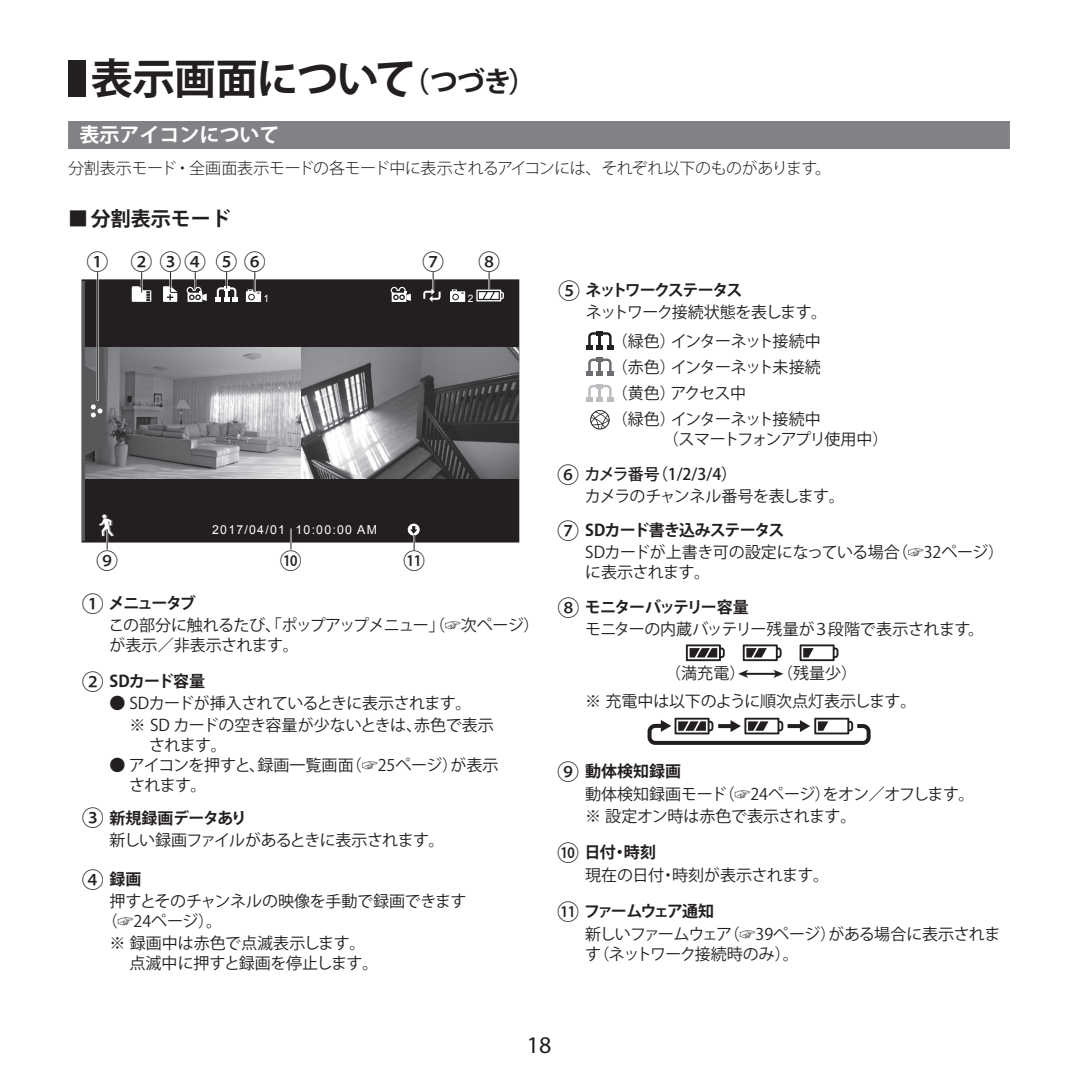
<style>
.page{position:relative;width:1078px;height:1078px;background:#fff}
.page>*{position:absolute;margin:0;border:0;box-sizing:border-box;transform-origin:0 0}
.t1{font:700 42px "Koz Go Std";letter-spacing:-.035em;color:#231f20}
.t2{font:24px "Myriad Pro";color:#231f20}
.t3{font:500 22px "Koz Go Std";color:#231f20}
.t4{font:700 20px "Koz Go Std";color:#fff}
.t5{font:700 20px "Koz Go Std";color:#231f20}
.t6{font:16px/20px "Koz Go Std";letter-spacing:-.03em;color:#231f20}
.t7{font:16px/26px "Koz Go Std";letter-spacing:-.06em;color:#231f20}
.t8{font:300 16px "Koz Go Std";letter-spacing:-.025em;color:#231f20}
.t9{font:700 16px "Koz Go Std";letter-spacing:-.065em;color:#231f20}
.t10{font:16px/20px "Koz Go Std";letter-spacing:-.01em;color:#231f20}
.t11{font:16px/20px "Koz Go Std";color:#231f20}
.t12{font:16px "Koz Go Std";letter-spacing:-.005em;color:#231f20}
.t13{font:16px "Koz Go Std";letter-spacing:-.065em;color:#231f20}
.t14{font:16px "Koz Go Std";letter-spacing:-.09em;color:#231f20}
.t15{font:500 16px "Koz Go Std";letter-spacing:-.085em;color:#231f20}
.t16{font:700 16px "Koz Go Std";letter-spacing:-.11em;color:#231f20}
.t17{font:700 16px "Koz Go Std";letter-spacing:-.085em;color:#231f20}
.t18{font:700 16px "Koz Go Std";letter-spacing:-.035em;color:#231f20}
.t19{font:700 16px "Koz Go Std";letter-spacing:-.125em;color:#231f20}
.t20{font:700 16px "Koz Go Std";letter-spacing:-.045em;color:#231f20}
.t21{font:12.4px "Arial";letter-spacing:.1em;color:#fff}
.t22{font:10.2px "Arial";color:#fff}
.s1{font-size:28px}
</style>
<div class="page">
<div style="left:68px;top:60px;width:17px;height:36px;background:#231f20"></div>
<div style="left:68px;top:121px;width:941px;height:28px;background:#808285"></div>
<div style="left:82px;top:280px;width:436px;height:262px;background:#231f20"></div>
<img style="left:85px;top:347px;width:433px;height:131px">
<svg style="left:85px;top:364px;width:20px;height:93px;background:#5d5e60"></svg>
<hr style="left:82px;top:281px;width:3px;height:259px;background:#57585a">
<svg style="left:450px;top:289px;width:15px;height:13px"></svg>
<svg style="left:390px;top:287px;width:21px;height:15px"></svg>
<svg style="left:685px;top:644px;width:39px;height:17px"></svg>
<svg style="left:742px;top:644px;width:39px;height:17px"></svg>
<svg style="left:799px;top:644px;width:39px;height:17px"></svg>
<svg style="left:132px;top:272px;width:19px;height:30px"></svg>
<svg style="left:99px;top:514px;width:15px;height:35px"></svg>
<hr style="left:290px;top:529px;width:2px;height:20px;background:#fff">
<svg style="left:290px;top:529px;width:1px;height:20px"></svg>
<svg style="left:407px;top:523px;width:12px;height:26px"></svg>
<svg style="left:590px;top:410px;width:19px;height:19px"></svg>
<svg style="left:586px;top:331px;width:27px;height:18px"></svg>
<hr style="left:598px;top:333px;width:3px;height:14px;background:#231f20">
<svg style="left:586px;top:357px;width:27px;height:19px"></svg>
<hr style="left:598px;top:359px;width:3px;height:14px;background:#6c6d70">
<svg style="left:586px;top:384px;width:27px;height:18px"></svg>
<hr style="left:598px;top:386px;width:3px;height:14px;background:#bcbdc0">
<svg style="left:187px;top:272px;width:20px;height:30px"></svg>
<svg style="left:215px;top:272px;width:23px;height:30px"></svg>
<svg style="left:246px;top:272px;width:15px;height:30px"></svg>
<svg style="left:476px;top:272px;width:28px;height:29px"></svg>
<svg style="left:423px;top:272px;width:17px;height:30px"></svg>
<hr style="left:97px;top:272px;width:2px;height:128px;background:#fff">
<hr style="left:97px;top:272px;width:1px;height:128px;background:#231f20">
<hr style="left:745px;top:672px;width:31px;height:2px;background:#231f20">
<svg style="left:738px;top:670px;width:9px;height:7px"></svg>
<svg style="left:773px;top:669px;width:10px;height:8px"></svg>
<svg style="left:730px;top:717px;width:53px;height:17px"></svg>
<svg style="left:799px;top:717px;width:54px;height:17px"></svg>
<div style="left:647px;top:723px;width:223px;height:21px;border:4px solid #231f20;border-radius:6px"></div>
<svg style="left:660px;top:717px;width:53px;height:17px"></svg>
<svg style="left:163px;top:272px;width:14px;height:30px"></svg>
<h1 class="t1" style="left:91px;top:51px;width:447px">表示画面について<span class="s1">（つづき）</span></h1>
<p class="t4" style="left:79px;top:122px;width:202px">表示アイコンについて</p>
<p class="t8" style="left:68px;top:158px;width:764px">分割表示モード・全画面表示モードの各モード中に表示されるアイコンには、それぞれ以下のものがあります。</p>
<p class="t5" style="left:68px;top:205px;width:164px">■分割表示モード</p>
<h3 class="t3" style="left:87px;top:248px;width:23px">①</h3>
<h3 class="t3" style="left:422px;top:248px;width:23px">⑦</h3>
<h3 class="t3" style="left:478px;top:248px;width:23px">⑧</h3>
<h3 class="t3" style="left:131px;top:248px;width:137px">②③④ ⑤⑥</h3>
<p class="t22" style="left:263px;top:291px;width:7px">1</p>
<p class="t22" style="left:467px;top:291px;width:7px">2</p>
<p class="t21" style="left:212px;top:521px;width:166px">2017/04/01 10:00:00 AM</p>
<h3 class="t3" style="left:96px;top:546px;width:23px">⑨</h3>
<h3 class="t3" style="left:280px;top:546px;width:23px">⑩</h3>
<h3 class="t3" style="left:403px;top:546px;width:23px">⑪</h3>
<h3 class="t3" style="left:82px;top:589px;width:23px">①</h3>
<p class="t9" style="left:109px;top:592px;width:89px">メニュータブ</p>
<p class="t6" style="left:108px;top:615px;width:432px">この部分に触れるたび、「ポップアップメニュー」（☞次ページ）が表示／非表示されます。</p>
<h3 class="t3" style="left:82px;top:667px;width:23px">②</h3>
<p class="t20" style="left:110px;top:670px;width:97px">SDカード容量</p>
<p class="t6" style="left:130px;top:692px;width:365px;line-height:22px;text-indent:-20px">● SDカードが挿入されているときに表示されます。<br>※ SD カードの空き容量が少ないときは、赤色で表示</p>
<p class="t6" style="left:149px;top:735px;width:79px">されます。</p>
<p class="t10" style="left:129px;top:755px;width:371px;text-indent:-20px">● アイコンを押すと、録画一覧画面（☞25ページ）が表示されます。</p>
<h3 class="t3" style="left:82px;top:804px;width:23px">③</h3>
<p class="t18" style="left:110px;top:807px;width:139px">新規録画データあり</p>
<p class="t6" style="left:110px;top:830px;width:336px">新しい録画ファイルがあるときに表示されます。</p>
<h3 class="t3" style="left:82px;top:865px;width:23px">④</h3>
<p class="t9" style="left:110px;top:868px;width:33px">録画</p>
<p class="t6" style="left:102px;top:891px;width:366px;text-indent:8px">押すとそのチャンネルの映像を手動で録画できます（☞24ページ）。</p>
<p class="t11" style="left:130px;top:933px;width:250px;text-indent:-20px">※ 録画中は赤色で点滅表示します。点滅中に押すと録画を停止します。</p>
<h3 class="t3" style="left:558px;top:277px;width:23px">⑤</h3>
<p class="t16" style="left:585px;top:280px;width:158px">ネットワークステータス</p>
<p class="t7" style="left:611px;top:329px;width:210px">（緑色）インターネット接続中（赤色）インターネット未接続（黄色）アクセス中<br>（緑色）インターネット接続中</p>
<p class="t14" style="left:662px;top:429px;width:227px">（スマートフォンアプリ使用中）</p>
<p class="t13" style="left:585px;top:302px;width:243px">ネットワーク接続状態を表します。</p>
<h3 class="t3" style="left:557px;top:460px;width:23px">⑥</h3>
<p class="t15" style="left:584px;top:464px;width:154px">カメラ番号（1/2/3/4）</p>
<p class="t6" style="left:584px;top:487px;width:261px">カメラのチャンネル番号を表します。</p>
<h3 class="t3" style="left:557px;top:516px;width:23px">⑦</h3>
<p class="t9" style="left:585px;top:519px;width:200px">SDカード書き込みステータス</p>
<p class="t6" style="left:585px;top:542px;width:420px">SDカードが上書き可の設定になっている場合（☞32ページ）に表示されます。</p>
<h3 class="t3" style="left:557px;top:593px;width:23px">⑧</h3>
<p class="t17" style="left:584px;top:597px;width:165px">モニターバッテリー容量</p>
<p class="t6" style="left:585px;top:620px;width:400px">モニターの内蔵バッテリー残量が３段階で表示されます。</p>
<p class="t6" style="left:665px;top:664px;width:81px">（満充電）</p>
<p class="t6" style="left:777px;top:664px;width:81px">（残量少）</p>
<p class="t12" style="left:585px;top:691px;width:332px">※ 充電中は以下のように順次点灯表示します。</p>
<h3 class="t3" style="left:557px;top:758px;width:23px">⑨</h3>
<p class="t9" style="left:585px;top:761px;width:97px">動体検知録画</p>
<p class="t6" style="left:585px;top:783px;width:390px;line-height:22px">動体検知録画モード（☞24ページ）をオン／オフします。※ 設定オン時は赤色で表示されます。</p>
<h3 class="t3" style="left:557px;top:838px;width:23px">⑩</h3>
<p class="t9" style="left:584px;top:842px;width:73px">日付・時刻</p>
<p class="t6" style="left:585px;top:865px;width:245px">現在の日付・時刻が表示されます。</p>
<h3 class="t3" style="left:557px;top:897px;width:23px">⑪</h3>
<p class="t19" style="left:584px;top:901px;width:131px">ファームウェア通知</p>
<p class="t6" style="left:585px;top:924px;width:416px">新しいファームウェア（☞39ページ）がある場合に表示されます（ネットワーク接続時のみ）。</p>
<h2 class="t2" style="left:526px;top:1029px;width:26px">18</h2>
</div>
